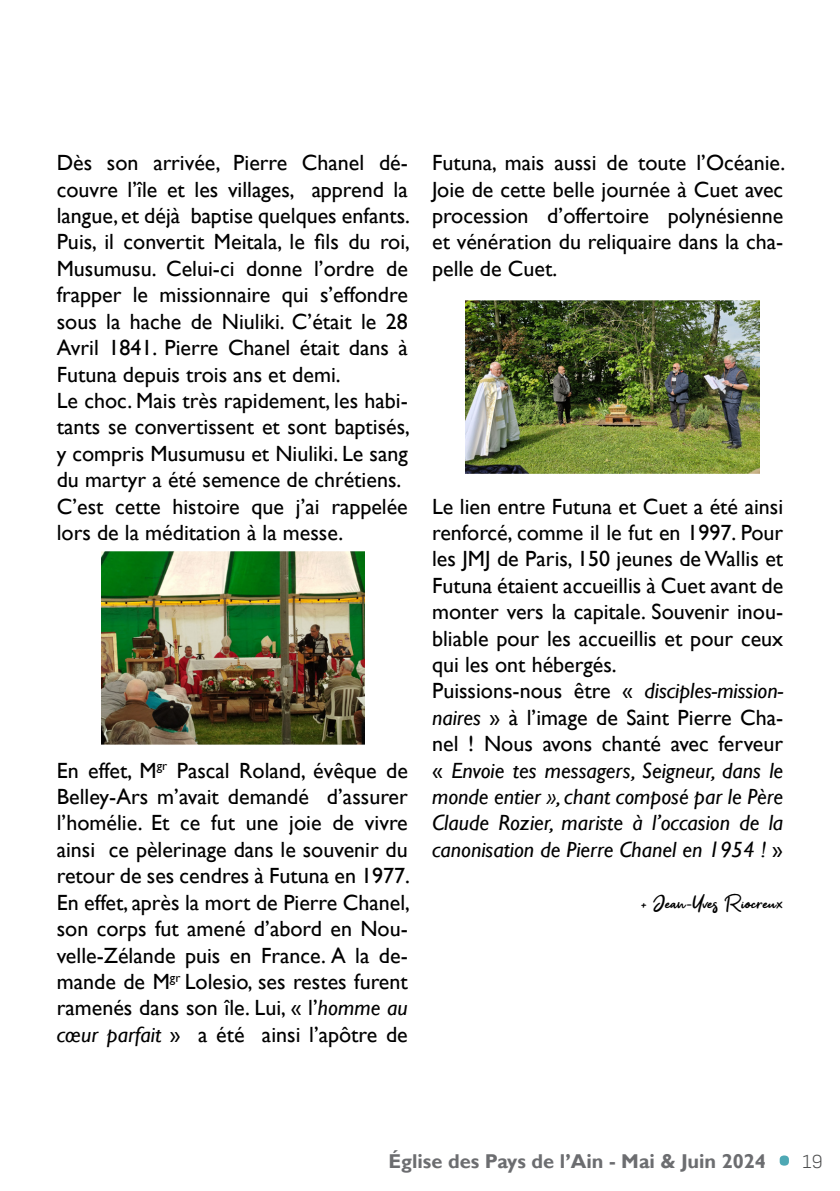
<style>
.page{position:relative;width:840px;height:1191px;background:#fff}
.page>*{position:absolute;margin:0;border:0;box-sizing:border-box;transform-origin:0 0}
.Intertitre_orange{font:24px "Get Show";color:#000}
.Intertitre_orange-2{font:22px/26.4px "Gill Sans";color:#000;text-align:justify}
.Intertitre_orange-3{font:italic 22px/26.4px "Gill Sans";color:#000;text-align:justify}
.t1{font:700 20px "Gill Sans";color:#6c6d70}
.s1{font-style:italic}
.s2{font-style:normal}
.s3{font-family:"Sofia Sans";font-weight:300;font-size:72px;color:#4ea8b4}
.s4{font-family:"Sofia Sans";font-weight:300;color:#4b4c4d}
</style>
<div class="page">
<img style="left:101px;top:552px;width:263px;height:191px">
<div style="left:57px;top:547px;width:351px;height:201px;border:4px solid #fff;border-radius:24px"></div>
<img style="left:465px;top:301px;width:294px;height:172px">
<div style="left:424px;top:296px;width:375px;height:182px;border:4px solid #fff;border-radius:24px"></div>
<p class="Intertitre_orange-2" style="left:57px;top:150px;width:354px">Dès son arrivée, Pierre Chanel dé&shy;couvre l’île et les villages, apprend la langue, et déjà baptise quelques enfants.<br>Puis, il convertit Meitala, le fils du roi, Musumusu. Celui-ci donne l’ordre de frapper le missionnaire qui s’effondre sous la hache de Niuliki. C’était le 28<br>Avril 1841. Pierre Chanel était dans à Futuna depuis trois ans et demi.</p>
<p class="Intertitre_orange-2" style="left:57px;top:388px;width:354px">Le choc. Mais très rapidement, les habi&shy;tants se convertissent et sont baptisés, y compris Musumusu et Niuliki. Le sang du martyr a été semence de chrétiens.</p>
<p class="Intertitre_orange-2" style="left:57px;top:493px;width:352px">C’est cette histoire que j’ai rappelée lors de la méditation à la messe.</p>
<p class="Intertitre_orange-2" style="left:57px;top:757px;width:354px">En effet, M<sup>gr</sup> Pascal Roland, évêque de Belley-Ars m’avait demandé d’assurer l’homélie. Et ce fut une joie de vivre ainsi ce pèlerinage dans le souvenir du retour de ses cendres à Futuna en 1977.<br>En effet, après la mort de Pierre Chanel, son corps fut amené d’abord en Nou&shy;velle-Zélande puis en France. A la de&shy;mande de M<sup>gr</sup> Lolesio, ses restes furent ramenés dans son île. Lui, « l’<span class="s1">homme au cœur parfait</span> » a été ainsi l’apôtre de</p>
<p class="Intertitre_orange-2" style="left:432px;top:150px;width:354px">Futuna, mais aussi de toute l’Océanie.<br>Joie de cette belle journée à Cuet avec procession d’offertoire polynésienne et vénération du reliquaire dans la cha&shy;pelle de Cuet.</p>
<p class="Intertitre_orange-2" style="left:432px;top:493px;width:352px">Le lien entre Futuna et Cuet a été ainsi renforcé, comme il le fut en 1997. Pour les JMJ de Paris, 150 jeunes de Wallis et Futuna étaient accueillis à Cuet avant de monter vers la capitale. Souvenir inou&shy;bliable pour les accueillis et pour ceux qui les ont hébergés.</p>
<p class="Intertitre_orange-3" style="left:432px;top:678px;width:352px"><span class="s2">Puissions-nous être «</span> disciples-mission&shy;naires <span class="s2">» à l’image de Saint Pierre Cha&shy;nel ! Nous avons chanté avec ferveur «</span> Envoie tes messagers, Seigneur, dans le monde entier », chant composé par le Père Claude Rozier, mariste à l’occasion de la canonisation de Pierre Chanel en 1954 ! <span class="s2">»</span></p>
<p class="Intertitre_orange" style="left:640px;top:890px;width:144px">+ Jean-Yves Riocreux</p>
<p class="t1" style="left:388px;top:1149px;width:435px">Église des Pays de l’Ain - Mai &amp; Juin 2024 <span class="s3">•</span> <span class="s4">19</span></p>
</div>
